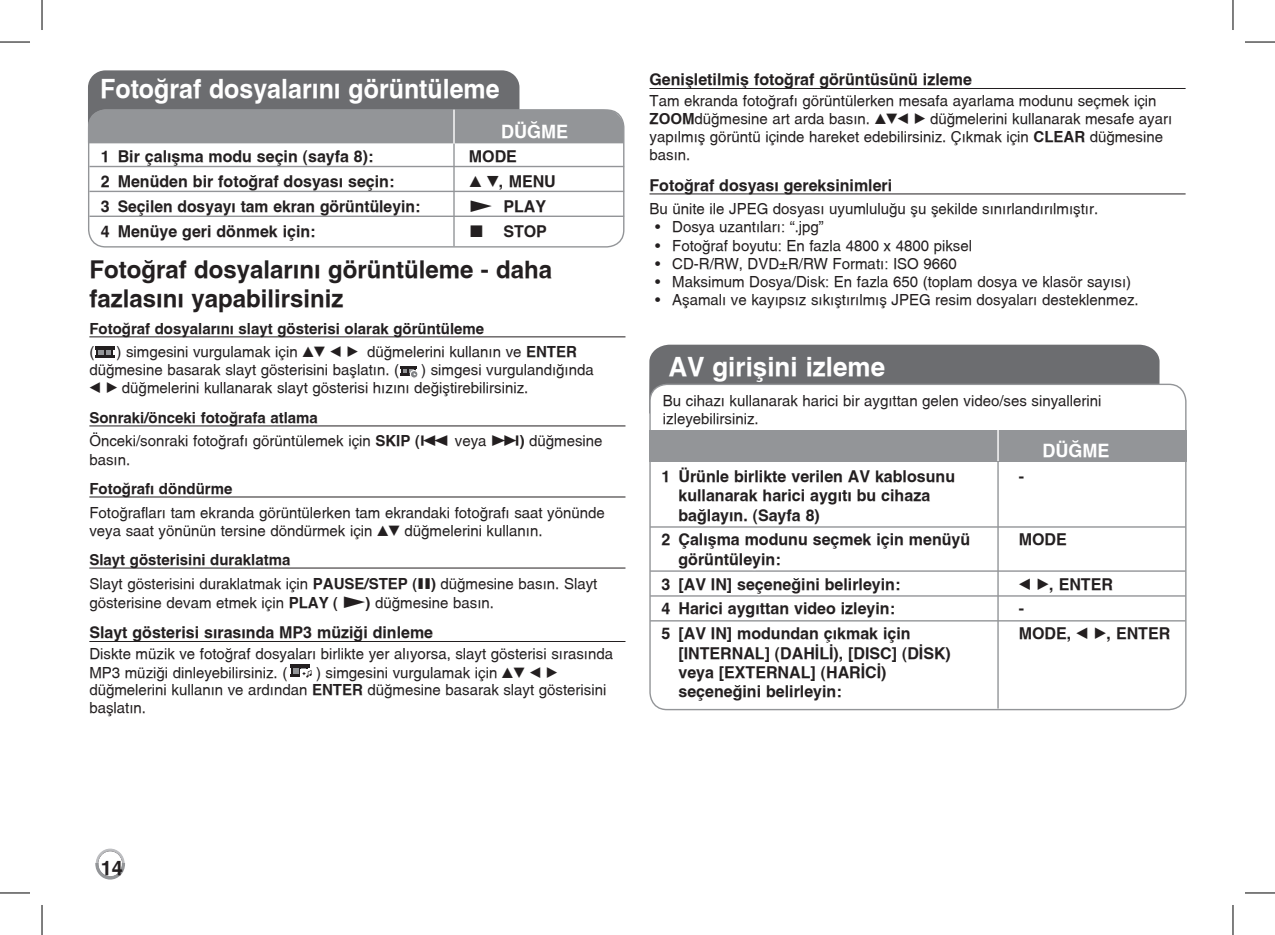
<style>
.page{position:relative;width:1275px;height:935px;background:#fff}
.page>*{position:absolute;margin:0;border:0;box-sizing:border-box;transform-origin:0 0}
.t1{font:700 26px "KT Turkish Helvetica";color:#fff;scale:.96 1}
.t2{font:700 26px "KT Turkish Helvetica";color:#fff}
.t3{font:700 24px/28.8px "KT Turkish Helvetica";color:#231f20}
.t4{font:700 20px "KT Turkish Helvetica";color:#231f20}
.t5{font:700 18px "KT Turkish Helvetica";color:#fff}
.t6{font:700 16px/19.2px "KT Turkish Helvetica";color:#231f20}
.t7{font:15px/18px "KT Turkish Helvetica";color:#231f20}
.t8{font:700 15px "KT Turkish Helvetica";color:#231f20}
.s1{font-family:"Sony PS Common";font-weight:400}
.s2{font-family:"Sony PS Common"}
.s3{font-weight:700}
.s4{font-family:"Sony PS Common";font-size:16px}
</style>
<div class="page">
<svg style="left:95px;top:848px;width:30px;height:32px"></svg>
<hr style="left:89px;top:336px;width:536px;height:1px;background:#231f20">
<hr style="left:89px;top:425px;width:536px;height:1px;background:#231f20">
<hr style="left:89px;top:496px;width:536px;height:1px;background:#231f20">
<hr style="left:89px;top:567px;width:536px;height:1px;background:#231f20">
<hr style="left:89px;top:641px;width:536px;height:1px;background:#231f20">
<svg style="left:98px;top:349px;width:14px;height:6px"></svg>
<hr style="left:95px;top:346px;width:19px;height:3px;background:#231f20">
<hr style="left:95px;top:355px;width:19px;height:3px;background:#231f20">
<svg style="left:96px;top:349px;width:2px;height:6px"></svg>
<hr style="left:400px;top:373px;width:16px;height:3px;background:#231f20">
<div style="left:410px;top:370px;width:8px;height:8px;background:#888a8c;border-radius:50%"></div>
<div style="left:410px;top:370px;width:8px;height:8px;border:1px solid #fff;border-radius:50%"></div>
<svg style="left:400px;top:366px;width:17px;height:9px"></svg>
<div style="left:292px;top:666px;width:15px;height:8px;background:#939598"></div>
<hr style="left:290px;top:664px;width:19px;height:4px;background:#231f20">
<hr style="left:290px;top:673px;width:19px;height:3px;background:#231f20">
<svg style="left:299px;top:667px;width:13px;height:10px"></svg>
<hr style="left:649px;top:88px;width:536px;height:1px;background:#231f20">
<hr style="left:649px;top:193px;width:536px;height:1px;background:#231f20">
<svg style="left:88px;top:70px;width:535px;height:73px;background:#8e8f92"></svg>
<hr style="left:89px;top:166px;width:535px;height:1px;background:#939598">
<hr style="left:89px;top:191px;width:535px;height:1px;background:#939598">
<hr style="left:89px;top:215px;width:535px;height:2px;background:#939598">
<hr style="left:453px;top:110px;width:2px;height:33px;background:#fff">
<hr style="left:453px;top:144px;width:2px;height:102px;background:#939598">
<div style="left:649px;top:344px;width:510px;height:52px;background:#6c6d70"></div>
<div style="left:650px;top:384px;width:535px;height:325px;background:#fff;border-radius:17px"></div>
<hr style="left:650px;top:526px;width:535px;height:1px;background:#939598">
<hr style="left:650px;top:570px;width:535px;height:1px;background:#939598">
<hr style="left:650px;top:595px;width:535px;height:1px;background:#939598">
<hr style="left:650px;top:620px;width:535px;height:1px;background:#939598">
<svg style="left:1016px;top:526px;width:54px;height:2px"></svg>
<svg style="left:1010px;top:570px;width:164px;height:52px"></svg>
<svg style="left:649px;top:461px;width:324px;height:248px"></svg>
<div style="left:649px;top:430px;width:537px;height:31px;background:#939598"></div>
<hr style="left:997px;top:429px;width:1px;height:32px;background:#fff">
<hr style="left:997px;top:461px;width:1px;height:247px;background:#939598">
<hr style="left:0;top:42px;width:30px;height:1px;background:#000">
<hr style="left:1245px;top:42px;width:30px;height:1px;background:#000">
<hr style="left:0;top:892px;width:30px;height:1px;background:#000">
<hr style="left:1245px;top:892px;width:30px;height:1px;background:#000">
<hr style="left:42px;top:0;width:1px;height:30px;background:#000">
<hr style="left:42px;top:904px;width:1px;height:30px;background:#000">
<hr style="left:1232px;top:0;width:1px;height:30px;background:#000">
<hr style="left:1232px;top:904px;width:1px;height:30px;background:#000">
<h1 class="t1" style="left:100px;top:74px;width:418px">Foto©raf dosyalarını görüntüleme</h1>
<p class="t5" style="left:501px;top:121px;width:68px">DÜ˝ME</p>
<p class="t6" style="left:101px;top:146px;width:274px">1 Bir çalıßma modu seçin (sayfa 8):</p>
<p class="t6" style="left:469px;top:146px;width:50px">MODE</p>
<p class="t6" style="left:101px;top:171px;width:295px">2 Menüden bir foto©raf dosyası seçin:</p>
<p class="t6" style="left:469px;top:171px;width:88px"><span class="s1">V V</span>, MENU</p>
<p class="t6" style="left:101px;top:196px;width:321px">3 Seçilen dosyayı tam ekran görüntüleyin:</p>
<p class="t6" style="left:469px;top:196px;width:78px"><span class="s1">N</span> PLAY</p>
<p class="t6" style="left:101px;top:221px;width:216px">4 Menüye geri dönmek için:</p>
<p class="t6" style="left:469px;top:221px;width:79px"><span class="s1">X</span> STOP</p>
<h2 class="t3" style="left:89px;top:255px;width:464px">Foto©raf dosyalarını görüntüleme - daha fazlasını yapabilirsiniz</h2>
<p class="t8" style="left:89px;top:319px;width:396px">Foto©raf dosyalarını slayt gösterisi olarak görüntüleme</p>
<p class="t7" style="left:89px;top:343px;width:6px">(</p>
<p class="t7" style="left:89px;top:343px;width:489px;text-indent:27px">) simgesini vurgulamak için <span class="s2">VV B B</span> dü©melerini kullanın ve <span class="s3">ENTER </span>dü©mesine basarak slayt gösterisini baßlatın. (</p>
<p class="t7" style="left:89px;top:361px;width:506px;text-indent:332px">) simgesi vurgulandı©ında<br><span class="s2">B B</span> dü©melerini kullanarak slayt gösterisi hızını de©ißtirebilirsiniz.</p>
<p class="t7" style="left:89px;top:405px;width:515px;line-height:23.6px"><span class="s3">Sonraki/önceki foto©rafa atlama<br></span>Önceki/sonraki foto©rafı görüntülemek için <span class="s3">SKIP (</span><span class="s2">.</span> veya <span class="s2">&gt;</span><span class="s3">)</span> dü©mesine</p>
<p class="t7" style="left:89px;top:450px;width:42px">basın.</p>
<p class="t8" style="left:89px;top:479px;width:144px">Foto©rafı döndürme</p>
<p class="t7" style="left:89px;top:503px;width:517px">Foto©rafları tam ekranda görüntülerken tam ekrandaki foto©rafı saat yönünde veya saat yönünün tersine döndürmek için <span class="s2">VV</span> dü©melerini kullanın.</p>
<p class="t7" style="left:89px;top:547px;width:509px;line-height:23.6px"><span class="s3">Slayt gösterisini duraklatma<br></span>Slayt gösterisini duraklatmak için <span class="s3">PAUSE/STEP (</span><span class="s2">X</span><span class="s3">)</span> dü©mesine basın. Slayt</p>
<p class="t7" style="left:89px;top:593px;width:406px">gösterisine devam etmek için <span class="s3">PLAY (</span> <span class="s4">N</span><span class="s3">)</span> dü©mesine basın.</p>
<p class="t6" style="left:89px;top:623px;width:345px">Slayt gösterisi sırasında MP3 müzi©i dinleme</p>
<p class="t7" style="left:89px;top:644px;width:525px">Diskte müzik ve foto©raf dosyaları birlikte yer alıyorsa, slayt gösterisi sırasında<br>MP3 müzi©i dinleyebilirsiniz. (</p>
<p class="t7" style="left:89px;top:663px;width:518px;text-indent:227px">) simgesini vurgulamak için <span class="s2">VV B B </span>dü©melerini kullanın ve ardından <span class="s3">ENTER</span> dü©mesine basarak slayt gösterisini baßlatın.</p>
<p class="t6" style="left:649px;top:70px;width:324px">Genißletilmiß foto©raf görüntüsünü izleme</p>
<p class="t7" style="left:649px;top:92px;width:524px">Tam ekranda foto©rafı görüntülerken mesafa ayarlama modunu seçmek için <span class="s3">ZOOM</span>dü©mesine art arda basın. <span class="s2">VVB B</span> dü©melerini kullanarak mesafe ayarı yapılmıß görüntü içinde hareket edebilirsiniz. Çıkmak için <span class="s3">CLEAR</span> dü©mesine basın.</p>
<p class="t6" style="left:649px;top:175px;width:244px">Foto©raf dosyası gereksinimleri</p>
<p class="t7" style="left:649px;top:200px;width:450px">Bu ünite ile JPEG dosyası uyumlulu©u ßu ßekilde sınırlandırılmıßtır.</p>
<p class="t7" style="left:655px;top:218px;width:170px">• Dosya uzantıları: “.jpg”</p>
<p class="t7" style="left:655px;top:236px;width:318px">• Foto©raf boyutu: En fazla 4800 x 4800 piksel</p>
<p class="t7" style="left:655px;top:254px;width:303px">• CD-R/RW, DVD±R/RW Formatı: ISO 9660</p>
<p class="t7" style="left:655px;top:272px;width:477px">• Maksimum Dosya/Disk: En fazla 650 (toplam dosya ve klasör sayısı)</p>
<p class="t7" style="left:655px;top:290px;width:485px">• Aßamalı ve kayıpsız sıkıßtırılmıß JPEG resim dosyaları desteklenmez.</p>
<h1 class="t2" style="left:668px;top:351px;width:218px">AV girißini izleme</h1>
<p class="t7" style="left:663px;top:391px;width:440px">Bu cihazı kullanarak harici bir aygıttan gelen video/ses sinyallerini izleyebilirsiniz.</p>
<p class="t5" style="left:1042px;top:439px;width:68px">DÜ˝ME</p>
<p class="t6" style="left:661px;top:467px;width:295px">1 Ürünle birlikte verilen AV kablosunu</p>
<p class="t6" style="left:1018px;top:467px;width:7px">-</p>
<p class="t6" style="left:678px;top:486px;width:253px">kullanarak harici aygıtı bu cihaza ba©layın. (Sayfa 8)</p>
<p class="t6" style="left:661px;top:530px;width:310px">2 Çalıßma modunu seçmek için menüyü</p>
<p class="t6" style="left:1018px;top:530px;width:49px">MODE</p>
<p class="t6" style="left:661px;top:546px;width:240px;line-height:24.8px;text-indent:17px">görüntüleyin:<br>3 [AV IN] seçene©ini belirleyin:</p>
<p class="t6" style="left:1018px;top:574px;width:96px"><span class="s1">B B</span>, ENTER</p>
<p class="t6" style="left:661px;top:599px;width:235px">4 Harici aygıttan video izleyin:</p>
<p class="t6" style="left:1018px;top:599px;width:7px">-</p>
<p class="t6" style="left:661px;top:624px;width:251px">5 [AV IN] modundan çıkmak için</p>
<p class="t6" style="left:1018px;top:624px;width:153px">MODE, <span class="s1">B B</span>, ENTER</p>
<p class="t6" style="left:678px;top:643px;width:274px">[INTERNAL] (DAH|L|), [DISC] (D|SK) veya [EXTERNAL] (HAR|C|) seçene©ini belirleyin:</p>
<h3 class="t4" style="left:101px;top:855px;width:24px">14</h3>
</div>
